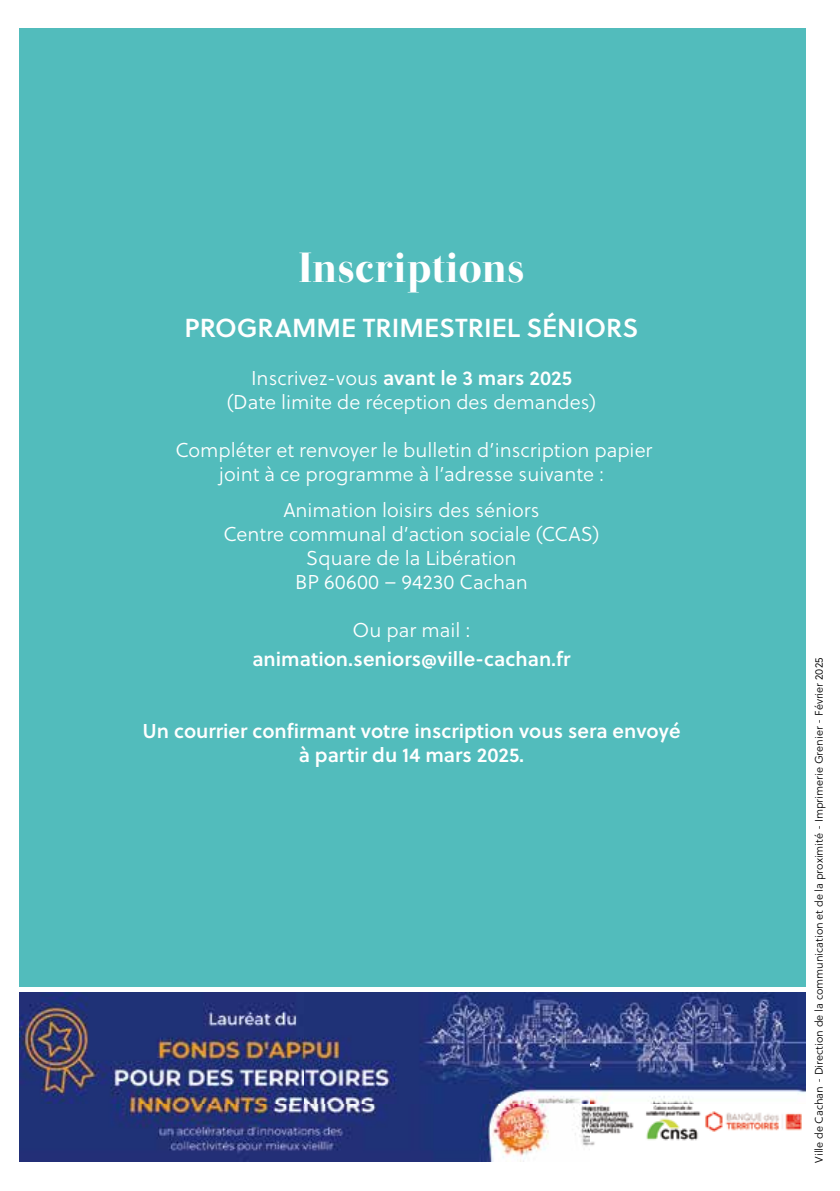
<style>
.page{position:relative;width:840px;height:1191px;background:#fff}
.page>*{position:absolute;margin:0;border:0;box-sizing:border-box;transform-origin:0 0}
.t1{font:42px "Otama ep";color:#fff}
.t2{font:26px "Soleil Sb";color:#fff}
.t3{font:20px/24px "Soleil Lt";color:#fff;text-align:center}
.t4{font:20px/24px "Soleil Sb";color:#fff;text-align:center}
.t5{font:11px "Soleil Lt";color:#000}
.s1{font-family:"Soleil Lt"}
</style>
<div class="page">
<div style="left:19px;top:28px;width:786px;height:958px;background:#52bcbc"></div>
<img style="left:19px;top:992px;width:785px;height:169px">
<h1 class="t1" style="left:298px;top:242px;width:227px">Inscriptions</h1>
<h2 class="t2" style="left:184px;top:308px;width:455px">PROGRAMME TRIMESTRIEL SÉNIORS</h2>
<p class="t4" style="left:251px;top:365px;width:322px"><span class="s1">Inscrivez-vous</span> avant le 3 mars 2025</p>
<p class="t3" style="left:226px;top:390px;width:371px">(Date limite de réception des demandes)</p>
<p class="t3" style="left:175px;top:438px;width:478px">Compléter et renvoyer le bulletin d’inscription papier joint à ce programme à l’adresse suivante :</p>
<p class="t3" style="left:223px;top:497px;width:377px">Animation loisirs des séniors<br>Centre communal d’action sociale (CCAS)<br>Square de la Libération<br>BP 60600 – 94230 Cachan</p>
<p class="t3" style="left:352px;top:617px;width:119px">Ou par mail :</p>
<p class="t4" style="left:252px;top:646px;width:319px">animation.seniors@ville-cachan.fr</p>
<p class="t4" style="left:142px;top:718px;width:539px">Un courrier confirmant votre inscription vous sera envoyé à partir du 14 mars 2025.</p>
<p class="t5" style="left:810px;top:1162px;width:506px;rotate:-90deg">Ville de Cachan - Direction de la communication et de la proximité - Imprimerie Grenier - Février 2025</p>
</div>
